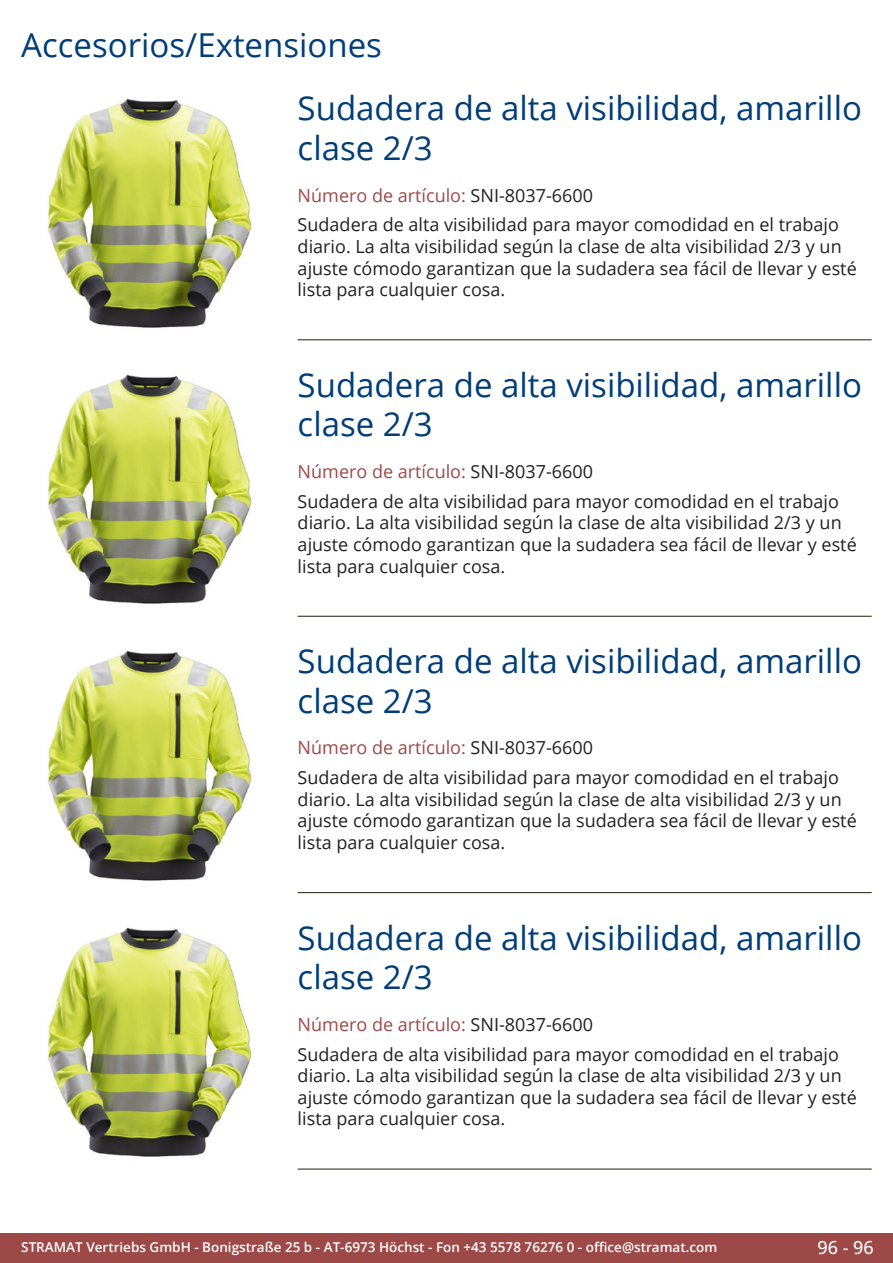
<style>
.page{position:relative;width:893px;height:1263px;background:#fff}
.page>*{position:absolute;margin:0;border:0;box-sizing:border-box;transform-origin:0 0}
.Produkttitel{font:33px/39.6px "Open Sans";color:#003d78}
.RastTitel{font:33px "Open Sans";color:#003d78}
.Beschreibung_Text{font:18px/21.6px "Open Sans";color:#231f20}
.TechDaten_Überschrif{font:18px "Open Sans";color:#9c4948}
.t1{font:500 18px "Open Sans";color:#fff}
.t2{font:600 13.5px "Open Sans";color:#fff}
.s1{color:#231f20}
</style>
<div class="page">
<div style="left:0;top:1233px;width:893px;height:30px;background:#9c4948"></div>
<hr style="left:298px;top:340px;width:574px;height:1px;background:#201d08">
<hr style="left:298px;top:616px;width:574px;height:1px;background:#201d08">
<hr style="left:298px;top:892px;width:574px;height:1px;background:#201d08">
<hr style="left:298px;top:1169px;width:574px;height:1px;background:#201d08">
<img style="left:47px;top:98px;width:205px;height:230px">
<img style="left:47px;top:374px;width:205px;height:230px">
<img style="left:47px;top:651px;width:206px;height:230px">
<img style="left:47px;top:927px;width:205px;height:230px">
<p class="RastTitel" style="left:21px;top:22px;width:362px">Accesorios/Extensiones</p>
<p class="Produkttitel" style="left:298px;top:88px;width:566px">Sudadera de alta visibilidad, amarillo clase 2/3</p>
<p class="TechDaten_Überschrif" style="left:298px;top:183px;width:297px">Número de artículo: <span class="s1">SNI-8037-6600</span></p>
<p class="Beschreibung_Text" style="left:298px;top:214px;width:561px">Sudadera de alta visibilidad para mayor comodidad en el trabajo diario. La alta visibilidad según la clase de alta visibilidad 2/3 y un ajuste cómodo garantizan que la sudadera sea fácil de llevar y esté lista para cualquier cosa.</p>
<p class="Produkttitel" style="left:298px;top:364px;width:566px">Sudadera de alta visibilidad, amarillo clase 2/3</p>
<p class="TechDaten_Überschrif" style="left:298px;top:459px;width:297px">Número de artículo: <span class="s1">SNI-8037-6600</span></p>
<p class="Beschreibung_Text" style="left:298px;top:490px;width:561px">Sudadera de alta visibilidad para mayor comodidad en el trabajo diario. La alta visibilidad según la clase de alta visibilidad 2/3 y un ajuste cómodo garantizan que la sudadera sea fácil de llevar y esté lista para cualquier cosa.</p>
<p class="Produkttitel" style="left:298px;top:640px;width:566px">Sudadera de alta visibilidad, amarillo clase 2/3</p>
<p class="TechDaten_Überschrif" style="left:298px;top:735px;width:297px">Número de artículo: <span class="s1">SNI-8037-6600</span></p>
<p class="Beschreibung_Text" style="left:298px;top:766px;width:561px">Sudadera de alta visibilidad para mayor comodidad en el trabajo diario. La alta visibilidad según la clase de alta visibilidad 2/3 y un ajuste cómodo garantizan que la sudadera sea fácil de llevar y esté lista para cualquier cosa.</p>
<p class="Produkttitel" style="left:298px;top:917px;width:566px">Sudadera de alta visibilidad, amarillo clase 2/3</p>
<p class="TechDaten_Überschrif" style="left:298px;top:1012px;width:297px">Número de artículo: <span class="s1">SNI-8037-6600</span></p>
<p class="Beschreibung_Text" style="left:298px;top:1043px;width:561px">Sudadera de alta visibilidad para mayor comodidad en el trabajo diario. La alta visibilidad según la clase de alta visibilidad 2/3 y un ajuste cómodo garantizan que la sudadera sea fácil de llevar y esté lista para cualquier cosa.</p>
<p class="t2" style="left:21px;top:1238px;width:698px">STRAMAT Vertriebs GmbH - Bonigstraße 25 b - AT-6973 Höchst - Fon +43 5578 76276 0 - office@stramat.com</p>
<p class="t1" style="left:817px;top:1234px;width:58px">96 - 96</p>
</div>
